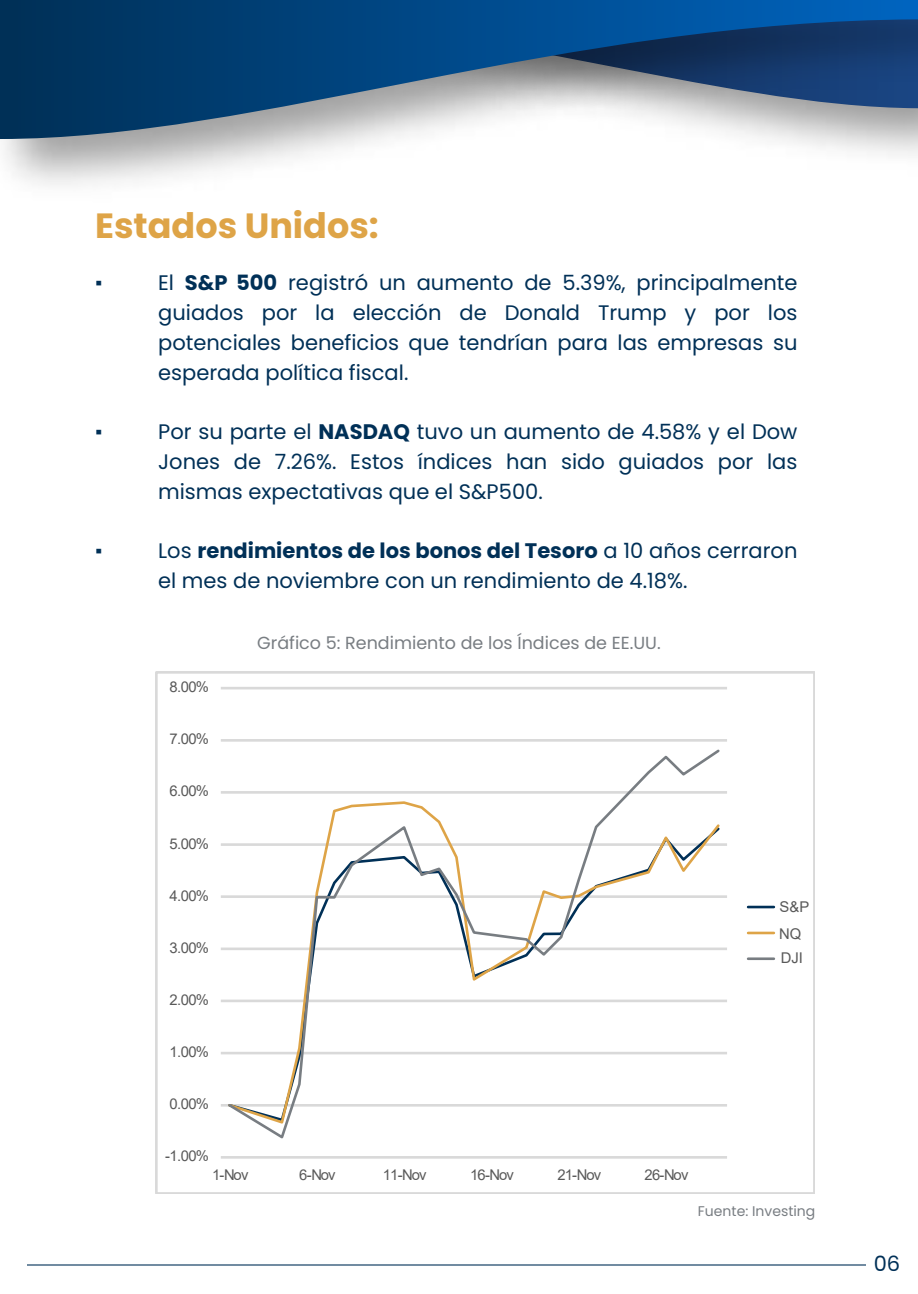
<style>
.page{position:relative;width:918px;height:1294px;background:#fff}
.page>*{position:absolute;margin:0;border:0;box-sizing:border-box;transform-origin:0 0}
.t1{font:700 35px "Poppins";color:#dea447}
.t2{font:21px/29.8px "Poppins";color:#003057;text-align:justify}
.t3{font:21px "Times New Roman";color:#003057}
.t4{font:17.5px "Poppins";color:#787d82}
.t5{font:14.7px/26.6px "Arial";letter-spacing:-.055em;color:#595959}
.t6{font:14px "Poppins";color:#787d82}
.s1{font-weight:700}
</style>
<div class="page">
<hr style="left:221px;top:686px;width:506px;height:3px;background:#d9d9d9">
<hr style="left:221px;top:739px;width:506px;height:2px;background:#d9d9d9">
<hr style="left:221px;top:791px;width:506px;height:2px;background:#d9d9d9">
<hr style="left:221px;top:843px;width:506px;height:2px;background:#d9d9d9">
<hr style="left:221px;top:895px;width:506px;height:2px;background:#d9d9d9">
<hr style="left:221px;top:947px;width:506px;height:3px;background:#d9d9d9">
<hr style="left:221px;top:999px;width:506px;height:3px;background:#d9d9d9">
<hr style="left:221px;top:1051px;width:506px;height:3px;background:#d9d9d9">
<hr style="left:221px;top:1155px;width:506px;height:3px;background:#d9d9d9">
<hr style="left:221px;top:1103px;width:506px;height:3px;background:#d9d9d9">
<svg style="left:226px;top:749px;width:496px;height:390px"></svg>
<hr style="left:748px;top:905px;width:25px;height:3px;background:#003057">
<hr style="left:748px;top:931px;width:25px;height:3px;background:#dea447">
<hr style="left:748px;top:957px;width:25px;height:3px;background:#787d82">
<div style="left:156px;top:671px;width:658px;height:522px;border:3px solid #d9d9d9"></div>
<svg style="left:0;top:0;width:918px;height:139px;background:#3f688f"></svg>
<hr style="left:27px;top:1263px;width:838px;height:2px;background:#003057">
<h1 class="t1" style="left:95px;top:205px;width:285px">Estados Unidos:</h1>
<p class="t3" style="left:95px;top:268px;width:9px">▪</p>
<p class="t2" style="left:158px;top:268px;width:641px">El <span class="s1">S&amp;P 500</span> registró un aumento de 5.39%, principalmente guiados por la elección de Donald Trump y por los potenciales beneficios que tendrían para las empresas su esperada política fiscal.</p>
<p class="t3" style="left:95px;top:417px;width:9px">▪</p>
<p class="t2" style="left:158px;top:417px;width:641px">Por su parte el <span class="s1">NASDAQ</span> tuvo un aumento de 4.58% y el Dow Jones de 7.26%. Estos índices han sido guiados por las mismas expectativas que el S&amp;P500.</p>
<p class="t3" style="left:95px;top:536px;width:9px">▪</p>
<p class="t2" style="left:158px;top:536px;width:640px">Los <span class="s1">rendimientos de los bonos del Tesoro</span> a 10 años cerraron el mes de noviembre con un rendimiento de 4.18%.</p>
<p class="t5" style="left:170px;top:673px;width:41px">8.00%</p>
<p class="t4" style="left:257px;top:633px;width:405px">Gráfico 5: Rendimiento de los Índices de EE.UU.</p>
<p class="t5" style="left:170px;top:725px;width:41px">7.00%</p>
<p class="t5" style="left:170px;top:777px;width:41px">6.00%</p>
<p class="t5" style="left:170px;top:830px;width:41px">5.00%</p>
<p class="t5" style="left:170px;top:882px;width:41px">4.00%</p>
<p class="t5" style="left:170px;top:934px;width:41px">3.00%</p>
<p class="t5" style="left:170px;top:986px;width:41px">2.00%</p>
<p class="t5" style="left:779px;top:893px;width:32px">S&amp;P<br>NQ</p>
<p class="t5" style="left:780px;top:944px;width:24px">DJI</p>
<p class="t5" style="left:170px;top:1038px;width:41px">1.00%</p>
<p class="t5" style="left:170px;top:1090px;width:41px">0.00%</p>
<p class="t5" style="left:165px;top:1142px;width:45px">-1.00%</p>
<p class="t5" style="left:212px;top:1161px;width:38px">1-Nov</p>
<p class="t5" style="left:299px;top:1161px;width:38px">6-Nov</p>
<p class="t5" style="left:383px;top:1161px;width:45px">11-Nov</p>
<p class="t5" style="left:470px;top:1161px;width:45px">16-Nov</p>
<p class="t5" style="left:557px;top:1161px;width:45px">21-Nov</p>
<p class="t5" style="left:644px;top:1161px;width:45px">26-Nov</p>
<p class="t6" style="left:698px;top:1202px;width:119px">Fuente: Investing</p>
<p class="t2" style="left:873px;top:1248px;width:28px">06</p>
</div>
